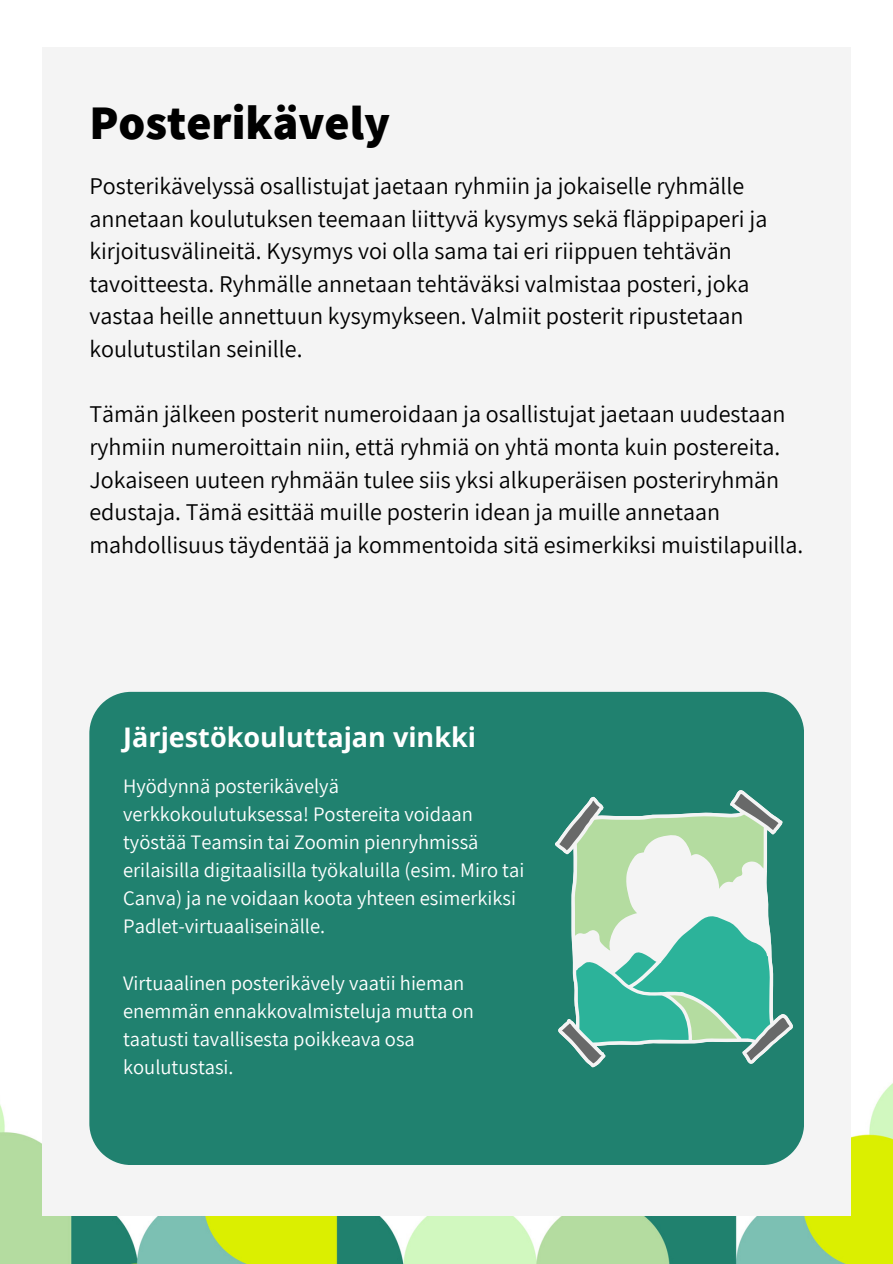
<style>
.page{position:relative;width:893px;height:1264px;background:#fff}
.page>*{position:absolute;margin:0;border:0;box-sizing:border-box;transform-origin:0 0}
.t1{font:800 48px "Assistant";color:#000}
.t2{font:700 27px "Open Sans";color:#fff}
.t3{font:24px/32.7px "Assistant";color:#000}
.t4{font:20.55px/28.2px "Assistant";color:#fff}
</style>
<div class="page">
<img style="left:0;top:672px;width:892px;height:591px">
<div style="left:42px;top:48px;width:808px;height:1167px;background:#f4f4f4"></div>
<div style="left:89px;top:692px;width:715px;height:472px;background:#20816f"></div>
<svg style="left:555px;top:789px;width:239px;height:278px"></svg>
<p class="t1" style="left:89px;top:90px;width:302px">Posterikävely</p>
<p class="t3" style="left:89px;top:169px;width:679px">Posterikävelyssä osallistujat jaetaan ryhmiin ja jokaiselle ryhmälle annetaan koulutuksen teemaan liittyvä kysymys sekä fläppipaperi ja kirjoitusvälineitä. Kysymys voi olla sama tai eri riippuen tehtävän tavoitteesta. Ryhmälle annetaan tehtäväksi valmistaa posteri, joka vastaa heille annettuun kysymykseen. Valmiit posterit ripustetaan koulutustilan seinille.</p>
<p class="t3" style="left:89px;top:397px;width:715px">Tämän jälkeen posterit numeroidaan ja osallistujat jaetaan uudestaan ryhmiin numeroittain niin, että ryhmiä on yhtä monta kuin postereita.<br>Jokaiseen uuteen ryhmään tulee siis yksi alkuperäisen posteriryhmän edustaja. Tämä esittää muille posterin idean ja muille annetaan mahdollisuus täydentää ja kommentoida sitä esimerkiksi muistilapuilla.</p>
<p class="t2" style="left:123px;top:718px;width:354px">Järjestökouluttajan vinkki</p>
<p class="t4" style="left:123px;top:771px;width:402px">Hyödynnä posterikävelyä verkkokoulutuksessa! Postereita voidaan työstää Teamsin tai Zoomin pienryhmissä erilaisilla digitaalisilla työkaluilla (esim. Miro tai Canva) ja ne voidaan koota yhteen esimerkiksi Padlet-virtuaaliseinälle.</p>
<p class="t4" style="left:123px;top:968px;width:352px">Virtuaalinen posterikävely vaatii hieman enemmän ennakkovalmisteluja mutta on taatusti tavallisesta poikkeava osa koulutustasi.</p>
</div>
